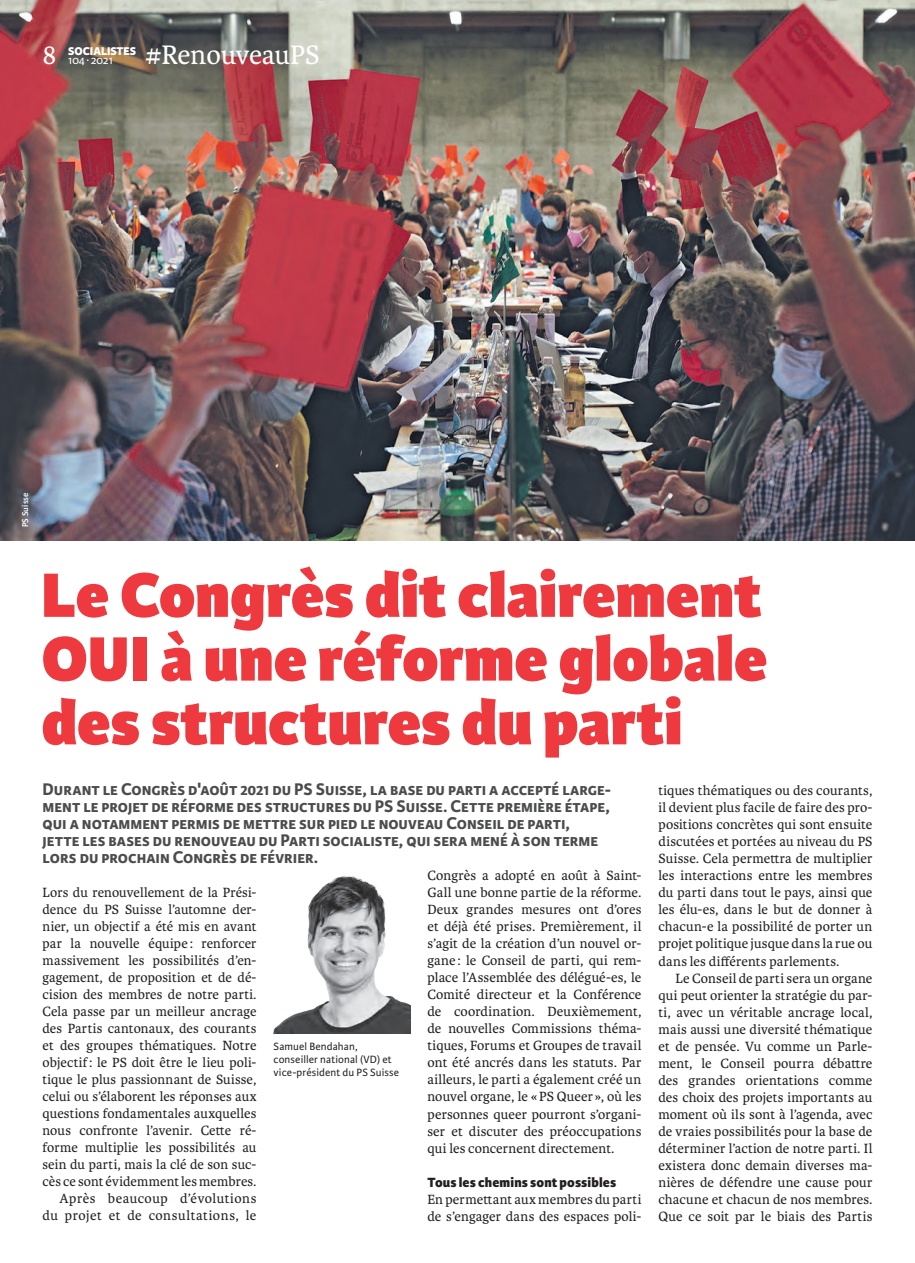
<style>
.page{position:relative;width:915px;height:1263px;background:#fff}
.page>*{position:absolute;margin:0;border:0;box-sizing:border-box;transform-origin:0 0}
.t1{font:800 66.75px/63.8px "Karmina Sans";color:#ee3a3e;text-align:justify}
.t2{font:28.5px "Karmina";letter-spacing:-.005em;color:#fff}
.t3{font:700 18px/17px "Karmina Sans";color:#4b4c4d}
.t4{font:14.25px/17px "Karmina";letter-spacing:.01em;color:#231f20;text-align:justify}
.t5{font:800 14.25px "Karmina Sans";letter-spacing:.01em;color:#231f20}
.t6{font:800 12px "Karmina Sans";color:#fff}
.t7{font:12px "Karmina Sans";letter-spacing:-.01em;color:#fff}
.t8{font:11.25px/12.8px "Karmina Sans";letter-spacing:.01em;color:#231f20}
.t9{font:600 9px "Karmina Sans";letter-spacing:.02em;color:#fff}
</style>
<div class="page">
<img style="left:0;top:0;width:914px;height:540px">
<img style="left:273px;top:876px;width:137px;height:157px">
<h2 class="t2" style="left:43px;top:39px;width:16px">8</h2>
<p class="t6" style="left:68px;top:44px;width:69px">SOCIALISTES</p>
<p class="t7" style="left:68px;top:53px;width:46px">104∙ 2021</p>
<h2 class="t2" style="left:145px;top:39px;width:176px">#RenouveauPS</h2>
<p class="t9" style="left:20px;top:527px;width:36px;rotate:-90deg">PS Suisse</p>
<h1 class="t1" style="left:41px;top:566px;width:727px">Le Congrès dit clairement OUI à une réforme globale des structures du parti</h1>
<p class="t3" style="left:43px;top:781px;width:569px">Durant le Congrès d'août 2021 du PS Suisse, la base du parti a accepté large&shy;ment le projet de réforme des structures du PS Suisse. Cette première étape, qui a notamment permis de mettre sur pied le nouveau Conseil de parti, jette les bases du renouveau du Parti socialiste, qui sera mené à son terme lors du prochain Congrès de février.</p>
<p class="t4" style="left:43px;top:884px;width:215px;text-align:right">Lors du renouvellement de la Prési&shy;dence du PS Suisse l’automne der&shy;nier, un objectif a été mis en avant par la nouvelle équipe : renforcer massivement les possibilités d’en&shy;gagement, de proposition et de dé&shy;cision des membres de notre parti.<br>Cela passe par un meilleur ancrage des Partis cantonaux, des courants et des groupes thématiques. Notre objectif: le PS doit être le lieu poli&shy;tique le plus passionnant de Suisse, celui ou s’élaborent les réponses aux questions fondamentales auxquelles nous confronte l’avenir. Cette ré&shy;forme multiplie les possibilités au sein du parti, mais la clé de son suc&shy;cès ce sont évidemment les membres.<br>Après beaucoup d’évolutions du projet et de consultations, le</p>
<p class="t4" style="left:658px;top:782px;width:215px">tiques thématiques ou des courants, il devient plus facile de faire des pro&shy;positions concrètes qui sont ensuite discutées et portées au niveau du PS Suisse. Cela permettra de multiplier les interactions entre les membres du parti dans tout le pays, ainsi que les élu-es, dans le but de donner à chacun-e la possibilité de porter un projet politique jusque dans la rue ou dans les différents parlements.</p>
<p class="t4" style="left:658px;top:970px;width:215px;text-indent:17px">Le Conseil de parti sera un organe qui peut orienter la stratégie du par&shy;ti, avec un véritable ancrage local, mais aussi une diversité thématique et de pensée. Vu comme un Parle&shy;ment, le Conseil pourra débattre des grandes orientations comme des choix des projets importants au moment où ils sont à l’agenda, avec de vraies possibilités pour la base de déterminer l’action de notre parti. Il existera donc demain diverses ma&shy;nières de défendre une cause pour chacune et chacun de nos membres.<br>Que ce soit par le biais des Partis</p>
<p class="t4" style="left:427px;top:867px;width:215px">Congrès a adopté en août à Saint-Gall une bonne partie de la réforme.<br>Deux grandes mesures ont d’ores et déjà été prises. Premièrement, il s’agit de la création d’un nouvel or&shy;gane : le Conseil de parti, qui rem&shy;place l’Assemblée des délégué-es, le Comité directeur et la Conférence de coordination. Deuxièmement, de nouvelles Commissions théma&shy;tiques, Forums et Groupes de travail ont été ancrés dans les statuts. Par ailleurs, le parti a également créé un nouvel organe, le «PS Queer », où les personnes queer pourront s’organi&shy;ser et discuter des préoccupations qui les concernent directement.</p>
<p class="t5" style="left:427px;top:1173px;width:190px">Tous les chemins sont possibles</p>
<p class="t4" style="left:427px;top:1191px;width:215px">En permettant aux membres du parti de s’engager dans des espaces poli-</p>
<p class="t8" style="left:273px;top:1040px;width:127px">Samuel Bendahan, conseiller national (VD) et vice-président du PS Suisse</p>
</div>
